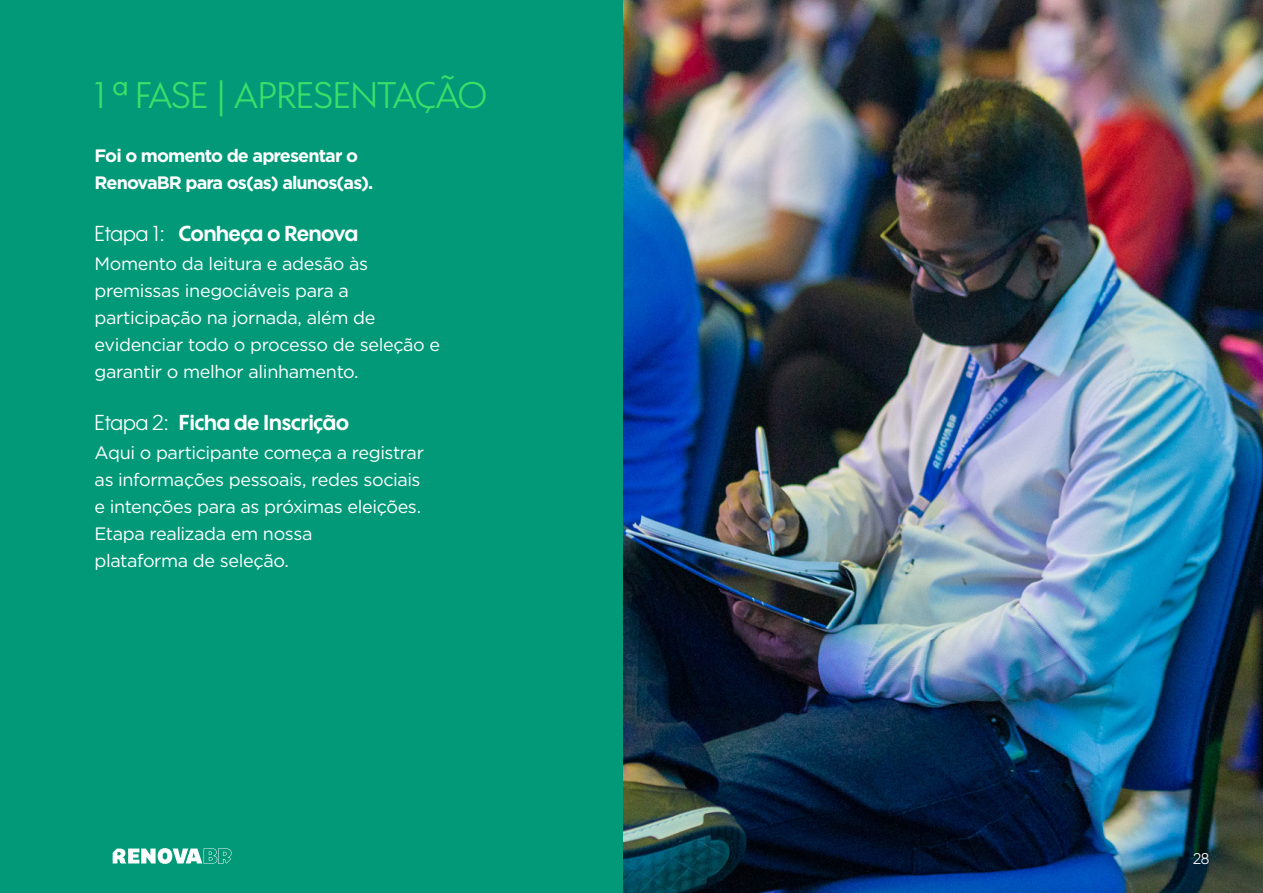
<style>
.page{position:relative;width:1263px;height:893px;background:#fff}
.page>*{position:absolute;margin:0;border:0;box-sizing:border-box;transform-origin:0 0}
.t1{font:36px "Wes FY Regular 5";color:#38e069}
.t2{font:21px "Wes FY Regular 2";color:#fff}
.t3{font:21px "Wes FY Regular 5";color:#fff}
.BODY_2COL{font:18px/27px "Gotham";letter-spacing:-.02em;color:#fff}
.t4{font:700 18px/27px "Gotham";letter-spacing:-.05em;color:#fff}
.t5{font:15px "Wes FY Regular 5";color:#fff}
.s1{font-family:"Wes FY Regular 5"}
</style>
<div class="page">
<img style="left:622px;top:0;width:641px;height:893px">
<div style="left:0;top:0;width:622px;height:893px;background:#019978"></div>
<svg style="left:113px;top:848px;width:119px;height:16px"></svg>
<p class="t1" style="left:95px;top:73px;width:394px">1 ª FASE | APRESENTAÇÃO</p>
<p class="t4" style="left:95px;top:142px;width:280px">Foi o momento de apresentar o<br>RenovaBR para os(as) alunos(as).</p>
<p class="t2" style="left:179px;top:220px;width:181px">Conheça o Renova</p>
<p class="BODY_2COL" style="left:95px;top:250px;width:347px">Momento da leitura e adesão às premissas inegociáveis para a participação na jornada, além de evidenciar todo o processo de seleção e garantir o melhor alinhamento.</p>
<p class="t3" style="left:95px;top:220px;width:72px">Etapa 1:</p>
<p class="t2" style="left:95px;top:409px;width:256px"><span class="s1">Etapa 2:</span> Ficha de Inscrição</p>
<p class="BODY_2COL" style="left:95px;top:439px;width:331px">Aqui o participante começa a registrar as informações pessoais, redes sociais e intenções para as próximas eleições.<br>Etapa realizada em nossa<br>plataforma de seleção.</p>
<p class="t5" style="left:1193px;top:849px;width:17px">28</p>
</div>
